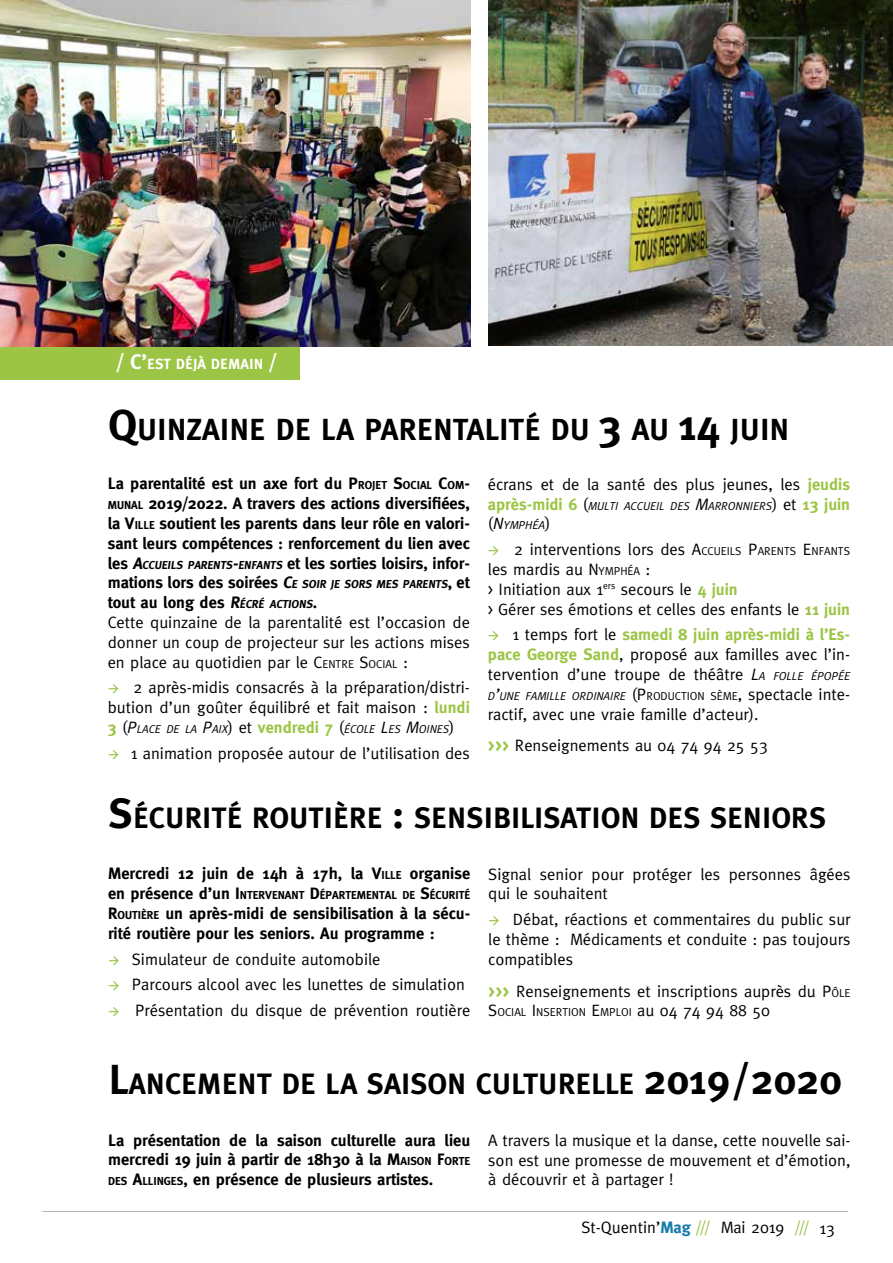
<style>
.page{position:relative;width:893px;height:1263px;background:#fff}
.page>*{position:absolute;margin:0;border:0;box-sizing:border-box;transform-origin:0 0}
.t1{font:700 30.45px "Meta Plus";color:#000}
.t2{font:700 29.4px "Meta Plus";color:#000}
.t3{font:16.5px/19.8px "Meta";color:#000}
.t4{font:700 16.5px/19.8px "Meta";color:#000}
.t5{font:700 14.7px "Meta Plus";color:#fff}
.t6{font:italic 11.55px/19.8px "Meta";color:#000}
.t7{font:700 11.55px "Meta";color:#000}
.t8{font:11.55px "Meta";color:#000}
.s1{font-size:21px}
.s2{font-size:43.5px}
.s3{font-style:inherit}
.s4{font-size:11.55px}
.s5{font-weight:400}
.s6{font-weight:400;font-size:11.55px}
.s7{color:#9cc545}
.s8{font-weight:700;color:#9cc545}
.s9{font-weight:700;font-style:normal;font-size:16.5px;color:#9cc545}
.s10{font-style:normal;font-size:16.5px}
.s11{font-size:16.5px}
.s12{font-style:italic}
.s13{font-style:italic;font-size:11.55px}
.s14{font-style:normal}
.s15{font-size:42px}
.s16{font-weight:700;color:#167cac}
</style>
<div class="page">
<hr style="left:43px;top:1211px;width:805px;height:1px;background:#b3b2b2">
<img style="left:0;top:0;width:471px;height:347px">
<img style="left:489px;top:0;width:404px;height:346px">
<div style="left:0;top:347px;width:300px;height:32px;background:#9cc545"></div>
<p class="t5" style="left:115px;top:356px;width:164px"><span class="s1">/ C’</span>EST DÉJÀ DEMAIN <span class="s1">/</span></p>
<h1 class="t1" style="left:108px;top:411px;width:683px"><span class="s2">Q</span>UINZAINE DE LA PARENTALITÉ DU <span class="s2">3</span> AU <span class="s2">14</span> JUIN</h1>
<p class="t4" style="left:108px;top:474px;width:364px">La parentalité est un axe fort du <span class="s3">P</span><span class="s4">ROJET</span> <span class="s3">S</span><span class="s4">OCIAL</span> <span class="s3">C</span><span class="s4">OM</span><span class="s3">-</span><span class="s4">MUNAL</span> <span class="s3">2019/2022</span>. A travers des actions diversifiées, la <span class="s3">V</span><span class="s4">ILLE</span> soutient les parents dans leur rôle en valori&shy;sant leurs compétences : renforcement du lien avec les <span class="s3">A</span><span class="s4">CCUEILS PARENTS</span><span class="s3">-</span><span class="s4">ENFANTS</span> et les sorties loisirs, infor&shy;mations lors des soirées <span class="s3">C</span><span class="s4">E SOIR JE SORS MES PARENTS</span>, et tout au long des <span class="s3">R</span><span class="s4">ÉCRÉ ACTIONS</span>.<br><span class="s5">Cette quinzaine de la parentalité est l’occasion de donner un coup de projecteur sur les actions mises en place au quotidien par le</span> <span class="s5">C</span><span class="s6">ENTRE</span> <span class="s5">S</span><span class="s6">OCIAL</span> <span class="s5">:</span></p>
<p class="t3" style="left:108px;top:678px;width:364px"><span class="s7">→</span> 2 après-midis consacrés à la préparation/distri&shy;bution d’un goûter équilibré et fait maison : <span class="s8">lundi</span></p>
<p class="t6" style="left:108px;top:719px;width:348px"><span class="s9">3</span> <span class="s10">(</span><span class="s11">P</span>LACE DE LA <span class="s11">P</span>AIX<span class="s10">) et</span> <span class="s9">vendredi 7</span> <span class="s10">(</span>ÉCOLE <span class="s11">L</span>ES <span class="s11">M</span>OINES<span class="s10">)</span></p>
<p class="t3" style="left:108px;top:743px;width:364px"><span class="s7">→</span> 1 animation proposée autour de l’utilisation des</p>
<p class="t3" style="left:488px;top:474px;width:364px">écrans et de la santé des plus jeunes, les <span class="s8">jeudis</span></p>
<p class="t6" style="left:488px;top:495px;width:364px"><span class="s9">après-midi 6</span> <span class="s10">(</span>MULTI ACCUEIL DES <span class="s11">M</span>ARRONNIERS<span class="s10">) et</span> <span class="s9">13 juin </span><span class="s10">(</span><span class="s11">N</span>YMPHÉA<span class="s10">)</span></p>
<p class="t3" style="left:488px;top:539px;width:364px"><span class="s7">→</span> 2 interventions lors des <span class="s3">A</span><span class="s4">CCUEILS</span> <span class="s3">P</span><span class="s4">ARENTS</span> <span class="s3">E</span> <span class="s4">NFANTS </span>les mardis au <span class="s3">N</span><span class="s4">YMPHÉA</span> <span class="s3">:<br></span>&gt; Initiation aux 1<sup>ers</sup> secours le <span class="s8">4 juin<br></span>&gt; Gérer ses émotions et celles des enfants le <span class="s8">11 juin</span></p>
<p class="t3" style="left:488px;top:624px;width:364px;text-align:justify"><span class="s7">→</span> 1 temps fort le <span class="s8">samedi 8 juin après-midi à l’Es&shy;pace George Sand</span>, proposé aux familles avec l’in&shy;tervention d’une troupe de théâtre <span class="s12">L</span><span class="s13">A FOLLE ÉPOPÉE</span></p>
<p class="t6" style="left:488px;top:686px;width:364px">D<span class="s11">’</span>UNE FAMILLE ORDINAIRE <span class="s10">(</span><span class="s10">P</span><span class="s14">RODUCTION SÈME</span><span class="s10">, spectacle inte-</span></p>
<p class="t3" style="left:488px;top:698px;width:281px;line-height:31.8px">ractif, avec une vraie famille d’acteur). <span class="s8">&gt;&gt;&gt;</span> Renseignements au 04 74 94 25 53</p>
<h2 class="t2" style="left:109px;top:801px;width:719px"><span class="s15">S</span>ÉCURITÉ ROUTIÈRE <span class="s15">:</span> SENSIBILISATION DES SENIORS</h2>
<p class="t4" style="left:108px;top:864px;width:364px">Mercredi 12 juin de 14h à 17h, la <span class="s3">V</span><span class="s4">ILLE</span> organise</p>
<p class="t7" style="left:108px;top:888px;width:364px"><span class="s11">en présence d’un</span> <span class="s11">I</span> NTERVENANT <span class="s11">D</span>ÉPARTEMENTAL DE <span class="s11">S</span>ÉCURITÉ</p>
<p class="t4" style="left:108px;top:903px;width:364px"><span class="s3">R</span><span class="s4">OUTIÈRE</span> un après-midi de sensibilisation à la sécu&shy;rité routière pour les seniors. Au programme :</p>
<p class="t3" style="left:108px;top:949px;width:274px"><span class="s7">→</span> Simulateur de conduite automobile</p>
<p class="t3" style="left:108px;top:974px;width:358px"><span class="s7">→</span> Parcours alcool avec les lunettes de simulation</p>
<p class="t3" style="left:108px;top:1000px;width:364px"><span class="s7">→</span> Présentation du disque de prévention routière</p>
<p class="t3" style="left:488px;top:864px;width:364px">Signal senior pour protéger les personnes âgées qui le souhaitent</p>
<p class="t3" style="left:488px;top:909px;width:364px;text-align:justify"><span class="s7">→</span> Débat, réactions et commentaires du public sur le thème : Médicaments et conduite : pas toujours compatibles</p>
<p class="t3" style="left:488px;top:981px;width:364px"><span class="s8">&gt;&gt;&gt;</span> Renseignements et inscriptions auprès du <span class="s3">P</span><span class="s4">ÔLE</span></p>
<p class="t8" style="left:488px;top:1006px;width:283px"><span class="s11">S</span>OCIAL <span class="s11">I</span> NSERTION <span class="s11">E</span>MPLOI <span class="s11">au 04 74 94 88 50</span></p>
<h2 class="t2" style="left:109px;top:1067px;width:735px"><span class="s15">L</span>ANCEMENT DE LA SAISON CULTURELLE <span class="s15">2019/2020</span></h2>
<p class="t4" style="left:108px;top:1130px;width:364px;text-align:justify">La présentation de la saison culturelle aura lieu mercredi 19 juin à partir de 18h30 à la <span class="s3">M</span><span class="s4">AISON</span> <span class="s3">F</span><span class="s4">ORTE DES</span> <span class="s3">A</span><span class="s4">LLINGES</span>, en présence de plusieurs artistes.</p>
<p class="t3" style="left:488px;top:1130px;width:364px;text-align:justify">A travers la musique et la danse, cette nouvelle sai&shy;son est une promesse de mouvement et d’émotion, à découvrir et à partager !</p>
<p class="t3" style="left:581px;top:1217px;width:255px">St-Quentin’<span class="s16">Mag</span> <span class="s7">///</span> Mai 2019 <span class="s7">///</span> 13</p>
</div>
